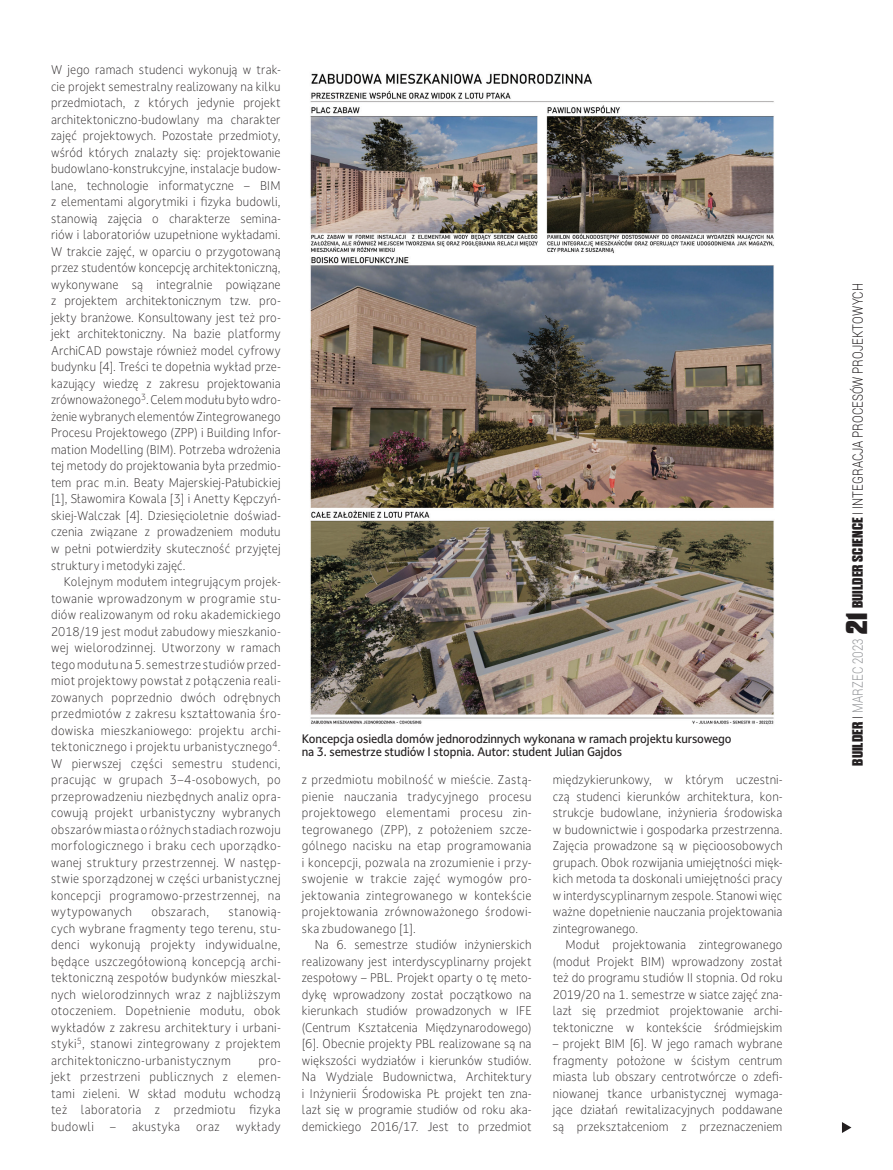
<style>
.page{position:relative;width:893px;height:1170px;background:#fff}
.page>*{position:absolute;margin:0;border:0;box-sizing:border-box;transform-origin:0 0}
.t1{font:300 14.25px "Roboto";letter-spacing:.005em;color:#231f20;scale:.8 1}
.TEKST_PODSTAWOWY{font:300 12px/16.5px "Darkmode On CC";letter-spacing:.015em;color:#231f20;text-align:justify;scale:.93 1}
.TEKST_PODSTAWOWY-2{font:300 12px/16.5px "Darkmode On CC";letter-spacing:.015em;color:#231f20;text-align:justify;scale:.92 1}
.TEKST_PODSTAWOWY-3{font:300 12px "Darkmode On CC";letter-spacing:.035em;color:#231f20;scale:.93 1}
.TEKST_PODSTAWOWY-4{font:300 12px "Darkmode On CC";letter-spacing:.04em;color:#231f20;scale:.93 1}
.FOTO_PODPIS{font:500 11.7px/13.5px "Darkmode On CC";letter-spacing:-.015em;color:#231f20;scale:.95 1}
.s1{font-family:"Dharma Gothic E";font-weight:700;font-stretch:expanded;font-size:15px}
.s2{color:#939598}
.s3{font-family:"Dharma Gothic E";font-weight:800;font-size:30px}
</style>
<div class="page">
<svg style="left:842px;top:1122px;width:9px;height:10px"></svg>
<img style="left:310px;top:73px;width:464px;height:652px">
<p class="TEKST_PODSTAWOWY" style="left:51px;top:61px;width:248px">W jego ramach studenci wykonują w trak&shy;cie projekt semestralny realizowany na kilku przedmiotach, z których jedynie projekt architektoniczno-budowlany ma charakter zajęć projektowych. Pozostałe przedmioty, wśród których znalazły się: projektowanie budowlano-konstrukcyjne, instalacje budow&shy;lane, technologie informatyczne – BIM z elementami algorytmiki i fizyka budowli, stanowią zajęcia o charakterze semina&shy;riów i laboratoriów uzupełnione wykładami.<br>W trakcie zajęć, w oparciu o przygotowaną przez studentów koncepcję architektoniczną, wykonywane są integralnie powiązane z projektem architektonicznym tzw. pro&shy;jekty branżowe. Konsultowany jest też pro&shy;jekt architektoniczny. Na bazie platformy ArchiCAD powstaje również model cyfrowy budynku [4]. Treści te dopełnia wykład prze&shy;kazujący wiedzę z zakresu projektowania zrównoważonego<sup>3</sup>. Celem modułu było wdro&shy;żenie wybranych elementów Zintegrowanego Procesu Projektowego (ZPP) i Building Infor&shy;mation Modelling (BIM). Potrzeba wdrożenia tej metody do projektowania była przedmio&shy;tem prac m.in. Beaty Majerskiej-Pałubickiej [1], Sławomira Kowala [3] i Anetty Kępczyń&shy;skiej-Walczak [4]. Dziesięcioletnie doświad&shy;czenia związane z prowadzeniem modułu w pełni potwierdziły skuteczność przyjętej struktury i metodyki zajęć.</p>
<p class="TEKST_PODSTAWOWY-2" style="left:51px;top:573px;width:251px;text-indent:13px">Kolejnym modułem integrującym projek&shy;towanie wprowadzonym w programie stu&shy;diów realizowanym od roku akademickiego 2018/19 jest moduł zabudowy mieszkanio&shy;wej wielorodzinnej. Utworzony w ramach tego modułu na 5. semestrze studiów przed&shy;miot projektowy powstał z połączenia reali&shy;zowanych poprzednio dwóch odrębnych przedmiotów z zakresu kształtowania śro&shy;dowiska mieszkaniowego: projektu archi&shy;tektonicznego i projektu urbanistycznego<sup>4</sup>.<br>W pierwszej części semestru studenci, pracując w grupach 3–4-osobowych, po przeprowadzeniu niezbędnych analiz opra&shy;cowują projekt urbanistyczny wybranych obszarów miasta o różnych stadiach rozwoju morfologicznego i braku cech uporządko&shy;wanej struktury przestrzennej. W następ&shy;stwie sporządzonej w części urbanistycznej koncepcji programowo-przestrzennej, na wytypowanych</p>
<p class="TEKST_PODSTAWOWY" style="left:151px;top:903px;width:64px">obszarach,</p>
<p class="TEKST_PODSTAWOWY" style="left:51px;top:903px;width:248px;text-indent:178px">stanowią&shy;cych wybrane fragmenty tego terenu, stu&shy;denci wykonują projekty indywidualne, będące uszczegółowioną koncepcją archi&shy;tektoniczną zespołów budynków mieszkal&shy;nych wielorodzinnych wraz z najbliższym otoczeniem. Dopełnienie modułu, obok wykładów z zakresu architektury i urbani&shy;styki<sup>5</sup>, stanowi zintegrowany z projektem architektoniczno-urbanistycznym</p>
<p class="TEKST_PODSTAWOWY" style="left:51px;top:1051px;width:248px;text-indent:208px">pro&shy;jekt przestrzeni publicznych z elemen&shy;tami zieleni. W skład modułu wchodzą też laboratoria z przedmiotu fizyka budowli</p>
<p class="TEKST_PODSTAWOWY-3" style="left:110px;top:1118px;width:77px">– akustyka</p>
<p class="TEKST_PODSTAWOWY" style="left:196px;top:1117px;width:27px">oraz</p>
<p class="TEKST_PODSTAWOWY-4" style="left:236px;top:1118px;width:50px">wykłady</p>
<p class="FOTO_PODPIS" style="left:302px;top:731px;width:454px">Koncepcja osiedla domów jednorodzinnych wykonana w ramach projektu kursowego na 3. semestrze studiów I stopnia. Autor: student Julian Gajdos</p>
<p class="TEKST_PODSTAWOWY" style="left:302px;top:771px;width:248px">z przedmiotu mobilność w mieście. Zastą&shy;pienie nauczania tradycyjnego procesu projektowego elementami procesu zin&shy;tegrowanego (ZPP), z położeniem szcze&shy;gólnego nacisku na etap programowania i koncepcji, pozwala na zrozumienie i przy&shy;swojenie w trakcie zajęć wymogów pro&shy;jektowania zintegrowanego w kontekście projektowania zrównoważonego środowi&shy;ska zbudowanego [1].</p>
<p class="TEKST_PODSTAWOWY" style="left:302px;top:936px;width:248px;text-indent:13px">Na 6. semestrze studiów inżynierskich realizowany jest interdyscyplinarny projekt zespołowy – PBL. Projekt oparty o tę meto&shy;dykę wprowadzony został początkowo na kierunkach studiów prowadzonych w IFE (Centrum Kształcenia Międzynarodowego) [6]. Obecnie projekty PBL realizowane są na większości wydziałów i kierunków studiów.<br>Na Wydziale Budownictwa, Architektury i Inżynierii Środowiska PŁ projekt ten zna&shy;lazł się w programie studiów od roku aka&shy;demickiego 2016/17. Jest to przedmiot</p>
<p class="TEKST_PODSTAWOWY" style="left:553px;top:771px;width:248px">międzykierunkowy, w którym uczestni&shy;czą studenci kierunków architektura, kon&shy;strukcje budowlane, inżynieria środowiska w budownictwie i gospodarka przestrzenna.<br>Zajęcia prowadzone są w pięcioosobowych grupach. Obok rozwijania umiejętności mięk&shy;kich metoda ta doskonali umiejętności pracy w interdyscyplinarnym zespole. Stanowi więc ważne dopełnienie nauczania projektowania zintegrowanego.</p>
<p class="TEKST_PODSTAWOWY" style="left:553px;top:936px;width:248px;text-indent:13px">Moduł projektowania zintegrowanego (moduł Projekt BIM) wprowadzony został też do programu studiów II stopnia. Od roku 2019/20 na 1. semestrze w siatce zajęć zna&shy;lazł się przedmiot projektowanie archi&shy;tektoniczne w kontekście śródmiejskim</p>
<p class="TEKST_PODSTAWOWY" style="left:553px;top:1035px;width:248px">– projekt BIM [6]. W jego ramach wybrane fragmenty położone w ścisłym centrum miasta lub obszary centrotwórcze o zdefi&shy;niowanej tkance urbanistycznej wymaga&shy;jące działań rewitalizacyjnych poddawane są przekształceniom z przeznaczeniem</p>
<p class="t1" style="left:848px;top:765px;width:604px;rotate:-90deg"><span class="s1">BUILDER</span> I <span class="s2">MARZEC 2023</span> <span class="s3">21</span> <span class="s1">BUILDER SCIENCE</span> I INTEGRACJA PROCESÓW PROJEKTOWYCH</p>
</div>
